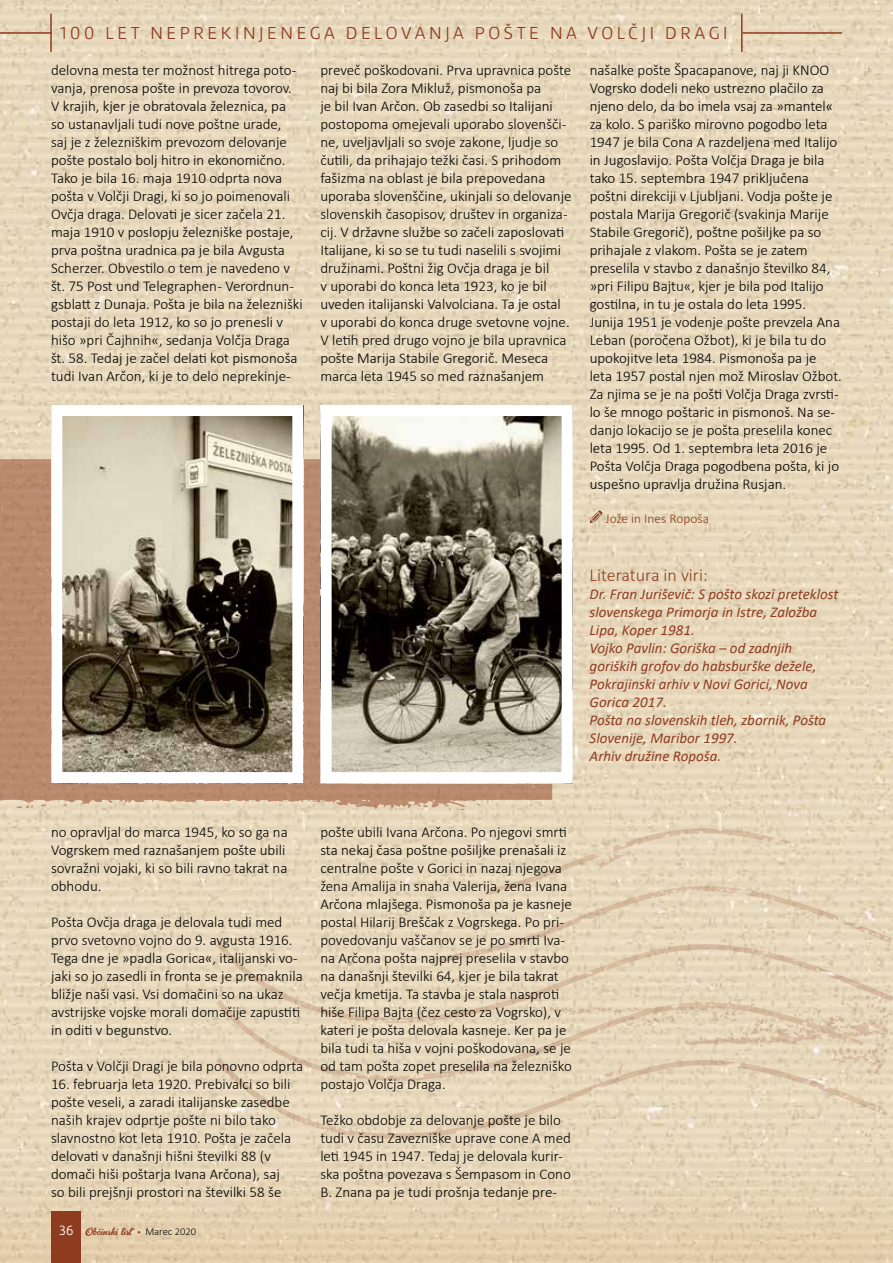
<style>
.page{position:relative;width:893px;height:1263px;background:#fff}
.page>*{position:absolute;margin:0;border:0;box-sizing:border-box;transform-origin:0 0}
.t1{font:300 18px "Marine";letter-spacing:.2em;color:#8e3c20}
.t2{font:300 18px "Calibri";color:#8e3c20}
.t3{font:300 15px/18px "Calibri";color:#000}
.t4{font:italic 15px/18px "Calibri";color:#8e3c20}
.t5{font:300 13.8px "Marine";color:#fff}
.t6{font:300 13.5px "Calibri";color:#8e3c20}
.t7{font:10.5px "Gelato Script";color:#8e3c20}
.s1{font-family:"Source Sans Pro"}
.s2{font-family:"Calibri";font-weight:300;color:#000}
</style>
<div class="page">
<img style="left:0;top:0;width:892px;height:1140px">
<svg style="left:0;top:1140px;width:893px;height:123px;background:#e4d2b3"></svg>
<hr style="left:0;top:32px;width:52px;height:2px;background:#8e3c20">
<hr style="left:742px;top:32px;width:100px;height:2px;background:#8e3c20">
<div style="left:51px;top:1212px;width:30px;height:51px;background:#8e3c20"></div>
<hr style="left:50px;top:14px;width:2px;height:38px;background:#8e3c20">
<hr style="left:741px;top:14px;width:1px;height:38px;background:#8e3c20">
<svg style="left:216px;top:827px;width:677px;height:312px;background:#e5d5b8"></svg>
<svg style="left:0;top:459px;width:552px;height:351px;background:#bf9478"></svg>
<svg style="left:590px;top:510px;width:12px;height:13px"></svg>
<img style="left:63px;top:417px;width:228px;height:354px">
<div style="left:51px;top:405px;width:252px;height:378px;border:11px solid #fff"></div>
<img style="left:333px;top:417px;width:228px;height:354px">
<div style="left:321px;top:405px;width:252px;height:378px;border:11px solid #fff"></div>
<p class="t1" style="left:60px;top:22px;width:669px">100 LET NEPREKINJENEGA DELOVANJA POŠTE NA VOLČJI DRAGI</p>
<p class="t3" style="left:51px;top:61px;width:253px">delovna mesta ter možnost hitrega poto&shy;vanja, prenosa pošte in prevoza tovorov.<br>V krajih, kjer je obratovala železnica, pa so ustanavljali tudi nove poštne urade,<br>saj je z železniškim prevozom delovanje pošte postalo bolj hitro in ekonomično.<br>Tako je bila 16. maja 1910 odprta nova pošta v Volčji Dragi, ki so jo poimenovali Ovčja draga. Delovati je sicer začela 21. maja 1910 v poslopju železniške postaje, prva poštna uradnica pa je bila Avgusta Scherzer. Obvestilo o tem je navedeno v št. 75 Post und Telegraphen - Verordnun&shy;gsblatt z Dunaja. Pošta je bila na železniški postaji do leta 1912, ko so jo prenesli v hišo »pri Čajhnih«, sedanja Volčja Draga št. 58. Tedaj je začel delati kot pismonoša tudi Ivan Arčon, ki je to delo neprekinje-</p>
<p class="t3" style="left:320px;top:61px;width:253px">preveč poškodovani. Prva upravnica pošte naj bi bila Zora Mikluž, pismonoša pa<br>je bil Ivan Arčon. Ob zasedbi so Italijani postopoma omejevali uporabo slovenšči&shy;ne, uveljavljali so svoje zakone, ljudje so čutili, da prihajajo težki časi. S prihodom fašizma na oblast je bila prepovedana uporaba slovenščine, ukinjali so delovanje slovenskih časopisov, društev in organiza&shy;cij. V državne službe so začeli zaposlovati Italijane, ki so se tu tudi naselili s svojimi družinami. Poštni žig Ovčja draga je bil<br>v uporabi do konca leta 1923, ko je bil uveden italijanski Valvolciana. Ta je ostal<br>v uporabi do konca druge svetovne vojne.<br>V letih pred drugo vojno je bila upravnica pošte Marija Stabile Gregorič. Meseca marca leta 1945 so med raznašanjem</p>
<p class="t3" style="left:590px;top:61px;width:254px">našalke pošte Špacapanove, naj ji KNOO Vogrsko dodeli neko ustrezno plačilo za njeno delo, da bo imela vsaj za »mantel« za kolo. S pariško mirovno pogodbo leta 1947 je bila Cona A razdeljena med Italijo in Jugoslavijo. Pošta Volčja Draga je bila tako 15. septembra 1947 priključena poštni direkciji v Ljubljani. Vodja pošte je postala Marija Gregorič (svakinja Marije Stabile Gregorič), poštne pošiljke pa so prihajale z vlakom. Pošta se je zatem preselila v stavbo z današnjo številko 84, »pri Filipu Bajtu«, kjer je bila pod Italijo gostilna, in tu je ostala do leta 1995.<br>Junija 1951 je vodenje pošte prevzela Ana Leban (poročena Ožbot), ki je bila tu do upokojitve leta 1984. Pismonoša pa je leta 1957 postal njen mož Miroslav Ožbot.<br>Za njima se je na pošti Volčja Draga zvrsti&shy;lo še mnogo poštaric in pismonoš. Na se&shy;danjo lokacijo se je pošta preselila konec leta 1995. Od 1. septembra leta 2016 je Pošta Volčja Draga pogodbena pošta, ki jo uspešno upravlja družina Rusjan.</p>
<p class="t6" style="left:605px;top:510px;width:105px">Jože in Ines Ropoša</p>
<p class="t2" style="left:590px;top:564px;width:120px">Literatura in viri:</p>
<p class="t4" style="left:590px;top:584px;width:250px">Dr. Fran Juriševič: S pošto skozi preteklost slovenskega Primorja in Istre, Založba<br>Lipa, Koper 1981.<br>Vojko Pavlin: Goriška – od zadnjih goriških grofov do habsburške dežele,<br>Pokrajinski arhiv v Novi Gorici, Nova<br>Gorica 2017.<br>Pošta na slovenskih tleh, zbornik, Pošta<br>Slovenije, Maribor 1997.<br>Arhiv družine Ropoša.</p>
<p class="t3" style="left:51px;top:822px;width:238px">no opravljal do marca 1945, ko so ga na<br>Vogrskem med raznašanjem pošte ubili sovražni vojaki, ki so bili ravno takrat na obhodu.</p>
<p class="t3" style="left:51px;top:912px;width:253px">Pošta Ovčja draga je delovala tudi med prvo svetovno vojno do 9. avgusta 1916.<br>Tega dne je »padla Gorica«, italijanski vo&shy;jaki so jo zasedli in fronta se je premaknila bližje naši vasi. Vsi domačini so na ukaz avstrijske vojske morali domačije zapustiti in oditi v begunstvo.</p>
<p class="t3" style="left:51px;top:1056px;width:254px">Pošta v Volčji Dragi je bila ponovno odprta</p>
<p class="t3" style="left:51px;top:1074px;width:242px">16. februarja leta 1920. Prebivalci so bili pošte veseli, a zaradi italijanske zasedbe naših krajev odprtje pošte ni bilo tako slavnostno kot leta 1910. Pošta je začela delovati v današnji hišni številki 88 (v domači hiši poštarja Ivana Arčona), saj so bili prejšnji prostori na številki 58 še</p>
<p class="t5" style="left:59px;top:1222px;width:16px">36</p>
<p class="t7" style="left:85px;top:1225px;width:112px">Občinski list <span class="s1">•</span> <span class="s2">Marec 2020</span></p>
<p class="t3" style="left:320px;top:822px;width:253px">pošte ubili Ivana Arčona. Po njegovi smrti sta nekaj časa poštne pošiljke prenašali iz centralne pošte v Gorici in nazaj njegova žena Amalija in snaha Valerija, žena Ivana Arčona mlajšega. Pismonoša pa je kasneje postal Hilarij Breščak z Vogrskega. Po pri&shy;povedovanju vaščanov se je po smrti Iva&shy;na Arčona pošta najprej preselila v stavbo na današnji številki 64, kjer je bila takrat večja kmetija. Ta stavba je stala nasproti hiše Filipa Bajta (čez cesto za Vogrsko), v kateri je pošta delovala kasneje. Ker pa je bila tudi ta hiša v vojni poškodovana, se je od tam pošta zopet preselila na železniško postajo Volčja Draga.</p>
<p class="t3" style="left:320px;top:1110px;width:252px">Težko obdobje za delovanje pošte je bilo tudi v času Zavezniške uprave cone A med leti 1945 in 1947. Tedaj je delovala kurir&shy;ska poštna povezava s Šempasom in Cono B. Znana pa je tudi prošnja tedanje pre-</p>
</div>
